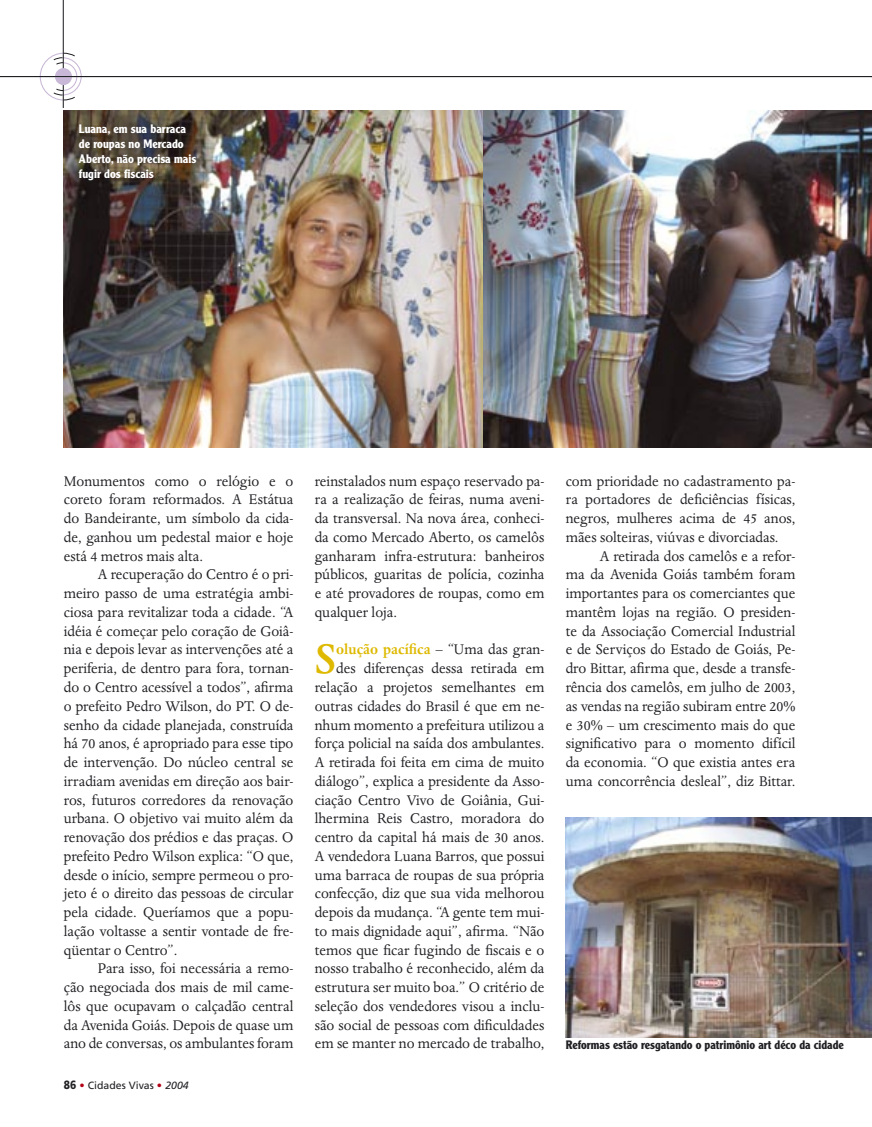
<style>
.page{position:relative;width:872px;height:1127px;background:#fff}
.page>*{position:absolute;margin:0;border:0;box-sizing:border-box;transform-origin:0 0}
.texto{font:500 47.7px "Dante MT Std";color:#deb900;scale:.95 1}
.texto-2{font:16.2px/18.8px "Dante MT Std";color:#212125;text-align:justify;scale:.95 1}
.texto-3{font:700 12px/15px "Clearface Gothic LT Std";color:#fff;scale:.96 1}
.texto-4{font:700 12px "Clearface Gothic LT Std";color:#212125;scale:.95 1}
.t1{font:10.5px "Frutiger LT Std";color:#212125}
.s1{font-weight:900;font-size:12px}
.s2{font-weight:900;color:#b30215}
.s3{font-style:italic}
.s4{font-weight:700;color:#deb900}
</style>
<div class="page">
<svg style="left:39px;top:52px;width:43px;height:49px"></svg>
<hr style="left:63px;top:0;width:1px;height:108px;background:#212125">
<div style="left:55px;top:68px;width:17px;height:17px;background:#c8b7d6;border-radius:50%"></div>
<hr style="left:0;top:76px;width:872px;height:1px;background:#212125">
<img style="left:566px;top:817px;width:306px;height:220px">
<img style="left:64px;top:111px;width:419px;height:336px">
<img style="left:483px;top:111px;width:389px;height:336px">
<p class="texto-3" style="left:79px;top:121px;width:124px">Luana, em sua barraca de roupas no Mercado<br>Aberto, não precisa mais fugir dos fiscais</p>
<p class="texto-2" style="left:64px;top:471px;width:243px">Monumentos como o relógio e o coreto foram reformados. A Estátua do Bandeirante, um símbolo da cida&shy;de, ganhou um pedestal maior e hoje está 4 metros mais alta.</p>
<p class="texto-2" style="left:64px;top:565px;width:243px;text-indent:34px">A recuperação do Centro é o pri&shy;meiro passo de uma estratégia ambi&shy;ciosa para revitalizar toda a cidade. “A idéia é começar pelo coração de Goiâ&shy;nia e depois levar as intervenções até a periferia, de dentro para fora, tornan&shy;do o Centro acessível a todos”, afirma o prefeito Pedro Wilson, do PT. O de&shy;senho da cidade planejada, construída há 70 anos, é apropriado para esse tipo de intervenção. Do núcleo central se irradiam avenidas em direção aos bair&shy;ros, futuros corredores da renovação urbana. O objetivo vai muito além da renovação dos prédios e das praças. O prefeito Pedro Wilson explica: “O que, desde o início, sempre permeou o pro&shy;jeto é o direito das pessoas de circular pela cidade. Queríamos que a popu&shy;lação voltasse a sentir vontade de fre&shy;qüentar o Centro”.</p>
<p class="texto-2" style="left:64px;top:959px;width:243px;text-indent:34px">Para isso, foi necessária a remo&shy;ção negociada dos mais de mil came&shy;lôs que ocupavam o calçadão central da Avenida Goiás. Depois de quase um ano de conversas, os ambulantes foram</p>
<p class="t1" style="left:64px;top:1079px;width:126px"><span class="s1">86</span> <span class="s2">•</span> Cidades Vivas <span class="s2">•</span> <span class="s3">2004</span></p>
<p class="texto-2" style="left:315px;top:471px;width:243px">reinstalados num espaço reservado pa&shy;ra a realização de feiras, numa aveni&shy;da transversal. Na nova área, conheci&shy;da como Mercado Aberto, os camelôs ganharam infra-estrutura: banheiros públicos, guaritas de polícia, cozinha e até provadores de roupas, como em qualquer loja.</p>
<p class="texto" style="left:315px;top:633px;width:24px">S</p>
<p class="texto-2" style="left:315px;top:640px;width:243px;text-align:right"><span class="s4">olução pacífica</span> – “Uma das gran&shy;des diferenças dessa retirada em relação a projetos semelhantes em outras cidades do Brasil é que em ne&shy;nhum momento a prefeitura utilizou a força policial na saída dos ambulantes.<br>A retirada foi feita em cima de muito diálogo”, explica a presidente da Asso&shy;ciação Centro Vivo de Goiânia, Gui&shy;lhermina Reis Castro, moradora do centro da capital há mais de 30 anos.<br>A vendedora Luana Barros, que possui uma barraca de roupas de sua própria confecção, diz que sua vida melhorou depois da mudança. “A gente tem mui&shy;to mais dignidade aqui”, afirma. “Não temos que ficar fugindo de fiscais e o nosso trabalho é reconhecido, além da estrutura ser muito boa.” O critério de seleção dos vendedores visou a inclu&shy;são social de pessoas com dificuldades em se manter no mercado de trabalho,</p>
<p class="texto-2" style="left:566px;top:471px;width:243px">com prioridade no cadastramento pa&shy;ra portadores de deficiências físicas, negros, mulheres acima de 45 anos, mães solteiras, viúvas e divorciadas.</p>
<p class="texto-2" style="left:566px;top:546px;width:243px;text-indent:34px">A retirada dos camelôs e a refor&shy;ma da Avenida Goiás também foram importantes para os comerciantes que mantêm lojas na região. O presiden&shy;te da Associação Comercial Industrial e de Serviços do Estado de Goiás, Pe&shy;dro Bittar, afirma que, desde a transfe&shy;rência dos camelôs, em julho de 2003, as vendas na região subiram entre 20% e 30% – um crescimento mais do que significativo para o momento difícil da economia. “O que existia antes era uma concorrência desleal”, diz Bittar.</p>
<p class="texto-4" style="left:566px;top:1038px;width:294px">Reformas estão resgatando o patrimônio art déco da cidade</p>
</div>
